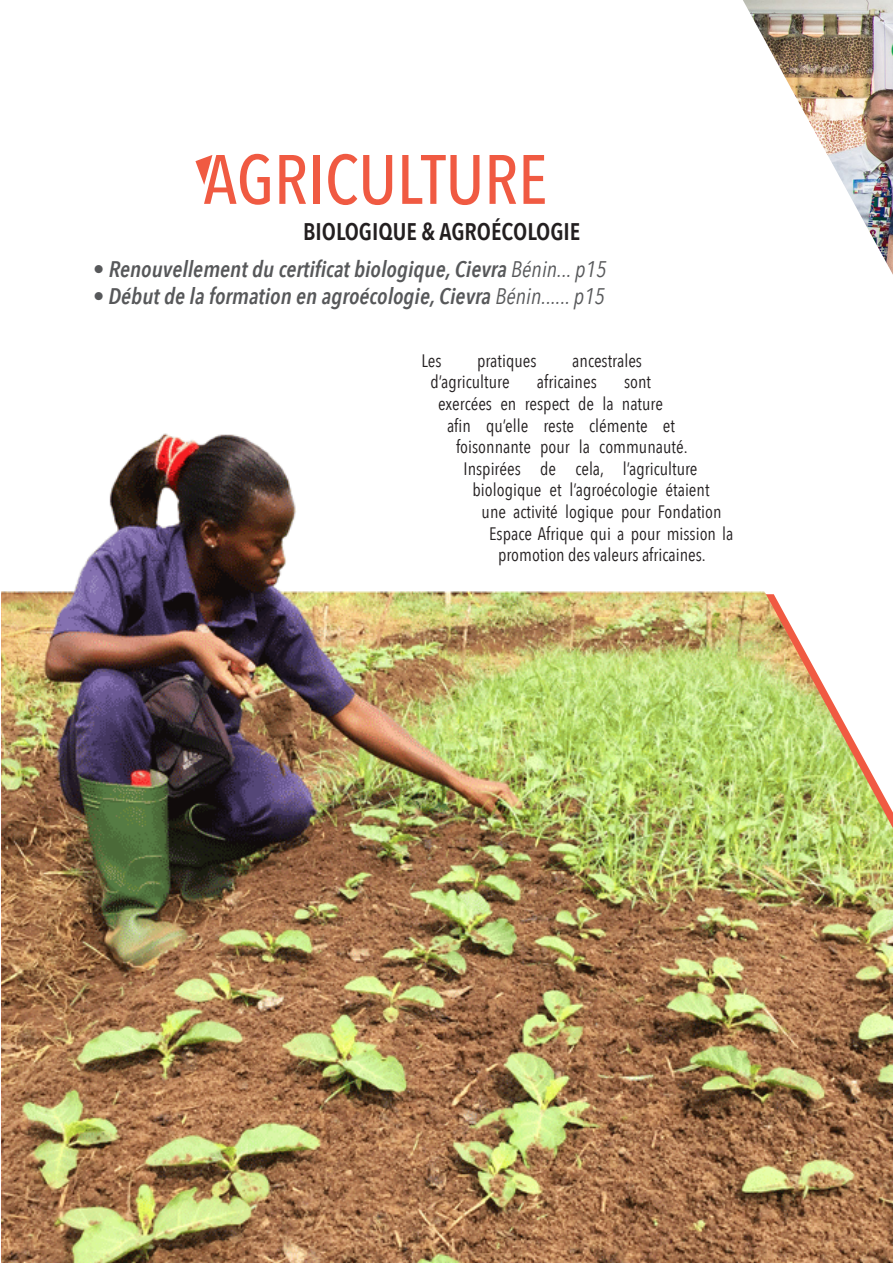
<style>
.page{position:relative;width:893px;height:1263px;background:#fff}
.page>*{position:absolute;margin:0;border:0;box-sizing:border-box;transform-origin:0 0}
.t1{font:500 69px "Avenir Next Condensed";color:#f05a42}
.t2{font:600 24px "Avenir Next Condensed";color:#231f20}
.t3{font:italic 600 22.5px "Avenir Next Condensed";color:#57585a}
.t4{font:18px "Avenir Next Condensed";color:#231f20}
.s1{font-weight:400;font-style:normal}
.s2{font-weight:400}
</style>
<div class="page">
<img style="left:1px;top:433px;width:892px;height:830px">
<svg style="left:195px;top:155px;width:17px;height:30px"></svg>
<img style="left:743px;top:0;width:150px;height:275px">
<p class="t1" style="left:203px;top:138px;width:346px">AGRICULTURE</p>
<p class="t2" style="left:303px;top:211px;width:279px">BIOLOGIQUE &amp; AGROÉCOLOGIE</p>
<p class="t3" style="left:93px;top:256px;width:515px"><span class="s1">•</span> Renouvellement du certificat biologique, Cievra <span class="s2">Bénin... p15</span></p>
<p class="t3" style="left:93px;top:283px;width:513px"><span class="s1">•</span> Début de la formation en agroécologie, Cievra <span class="s2">Bénin...... p15</span></p>
<p class="t4" style="left:422px;top:345px;width:21px">Les</p>
<p class="t4" style="left:477px;top:345px;width:61px">pratiques</p>
<p class="t4" style="left:572px;top:345px;width:71px">ancestrales</p>
<p class="t4" style="left:430px;top:367px;width:81px">d’agriculture</p>
<p class="t4" style="left:537px;top:367px;width:61px">africaines</p>
<p class="t4" style="left:624px;top:367px;width:28px">sont</p>
<p class="t4" style="left:438px;top:388px;width:226px">exercées en respect de la nature</p>
<p class="t4" style="left:447px;top:410px;width:230px">afin qu’elle reste clémente et</p>
<p class="t4" style="left:456px;top:431px;width:233px">foisonnante pour la communauté.</p>
<p class="t4" style="left:464px;top:453px;width:236px">Inspirées de cela, l’agriculture</p>
<p class="t4" style="left:472px;top:475px;width:239px">biologique et l’agroécologie étaient</p>
<p class="t4" style="left:482px;top:496px;width:241px">une activité logique pour Fondation</p>
<p class="t4" style="left:489px;top:518px;width:246px">Espace Afrique qui a pour mission la</p>
<p class="t4" style="left:498px;top:539px;width:209px">promotion des valeurs africaines.</p>
</div>
